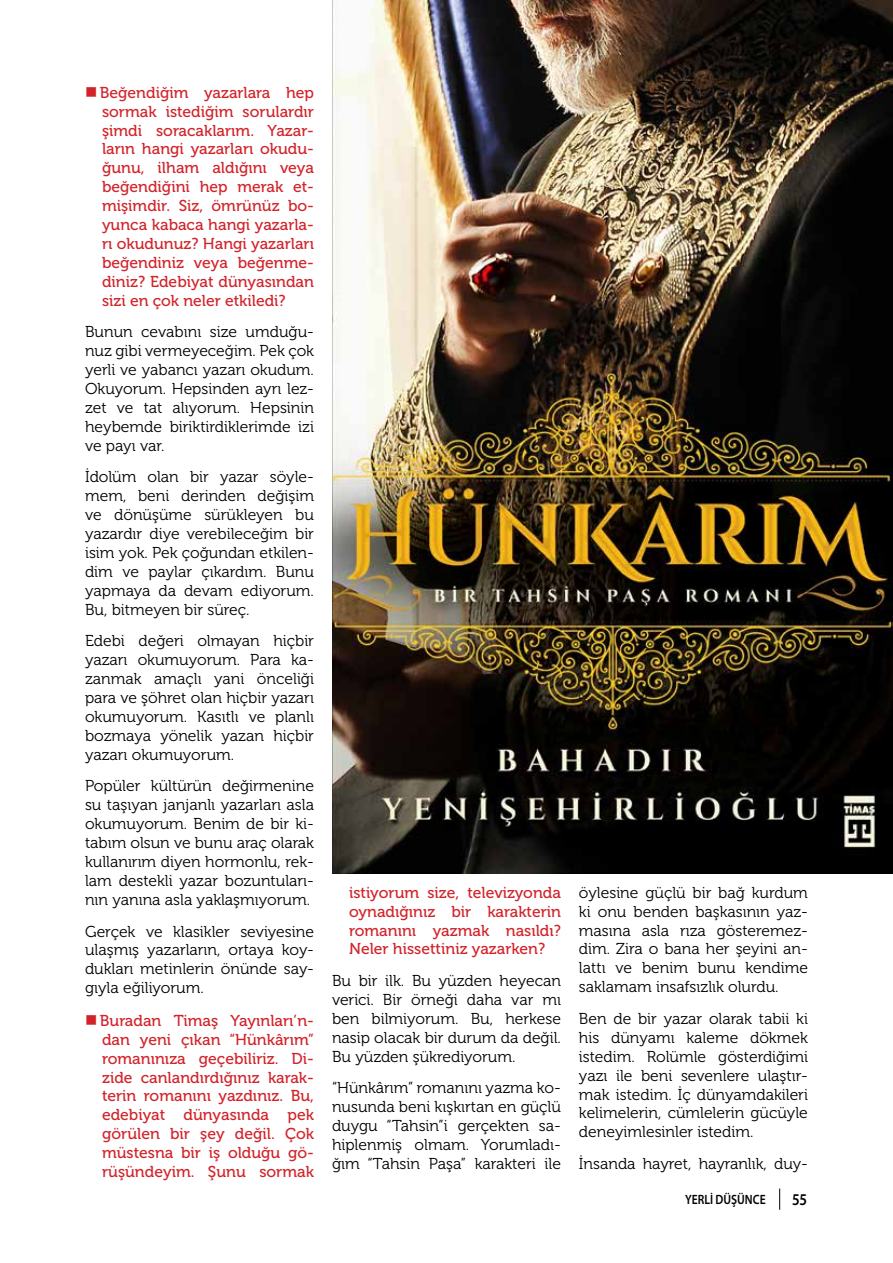
<style>
.page{position:relative;width:893px;height:1263px;background:#fff}
.page>*{position:absolute;margin:0;border:0;box-sizing:border-box;transform-origin:0 0}
.t1{font:600 16.5px "Myriad Pro";color:#000;scale:.86 1}
.t2{font:15.75px/18.9px "Museo 300";color:#000;text-align:justify}
.t3{font:15.75px/18.9px "Museo 500";color:#d2232a;text-align:justify}
.t4{font:600 13.5px "Myriad Pro";color:#000;scale:.86 1}
</style>
<div class="page">
<svg style="left:779px;top:1188px;width:1px;height:22px"></svg>
<img style="left:332px;top:0;width:561px;height:873px">
<p class="t3" style="left:102px;top:83px;width:213px;text-indent:-17px">■ Beğendiğim yazarlara hep sormak istediğim sorulardır şimdi soracaklarım. Yazar&shy;ların hangi yazarları okudu&shy;ğunu, ilham aldığını veya beğendiğini hep merak et&shy;mişimdir. Siz, ömrünüz bo&shy;yunca kabaca hangi yazarla&shy;rı okudunuz? Hangi yazarları beğendiniz veya beğenme&shy;diniz? Edebiyat dünyasından sizi en çok neler etkiledi?</p>
<p class="t2" style="left:85px;top:323px;width:230px">Bunun cevabını size umduğu&shy;nuz gibi vermeyeceğim. Pek çok yerli ve yabancı yazarı okudum.<br>Okuyorum. Hepsinden ayrı lez&shy;zet ve tat alıyorum. Hepsinin heybemde biriktirdiklerimde izi ve payı var.</p>
<p class="t2" style="left:85px;top:468px;width:230px">İdolüm olan bir yazar söyle&shy;mem, beni derinden değişim ve dönüşüme sürükleyen bu yazardır diye verebileceğim bir isim yok. Pek çoğundan etkilen&shy;dim ve paylar çıkardım. Bunu yapmaya da devam ediyorum.<br>Bu, bitmeyen bir süreç.</p>
<p class="t2" style="left:85px;top:632px;width:230px">Edebi değeri olmayan hiçbir yazarı okumuyorum. Para ka&shy;zanmak amaçlı yani önceliği para ve şöhret olan hiçbir yazarı okumuyorum. Kasıtlı ve planlı bozmaya yönelik yazan hiçbir yazarı okumuyorum.</p>
<p class="t2" style="left:85px;top:777px;width:230px">Popüler kültürün değirmenine su taşıyan janjanlı yazarları asla okumuyorum. Benim de bir ki&shy;tabım olsun ve bunu araç olarak kullanırım diyen hormonlu, rek&shy;lam destekli yazar bozuntuları&shy;nın yanına asla yaklaşmıyorum.</p>
<p class="t2" style="left:85px;top:922px;width:230px">Gerçek ve klasikler seviyesine ulaşmış yazarların, ortaya koy&shy;dukları metinlerin önünde say&shy;gıyla eğiliyorum.</p>
<p class="t3" style="left:102px;top:1011px;width:213px;text-indent:-17px">■ Buradan Timaş Yayınları’n&shy;dan yeni çıkan “Hünkârım” romanınıza geçebiliriz. Di&shy;zide canlandırdığınız karak&shy;terin romanını yazdınız. Bu, edebiyat dünyasında pek görülen bir şey değil. Çok müstesna bir iş olduğu gö&shy;rüşündeyim. Şunu sormak</p>
<p class="t3" style="left:349px;top:883px;width:213px">istiyorum size, televizyonda oynadığınız bir karakterin romanını yazmak nasıldı?<br>Neler hissettiniz yazarken?</p>
<p class="t2" style="left:332px;top:971px;width:230px">Bu bir ilk. Bu yüzden heyecan verici. Bir örneği daha var mı ben bilmiyorum. Bu, herkese nasip olacak bir durum da değil.<br>Bu yüzden şükrediyorum.</p>
<p class="t2" style="left:332px;top:1079px;width:230px">“Hünkârım” romanını yazma ko&shy;nusunda beni kışkırtan en güçlü duygu “Tahsin”i gerçekten sa&shy;hiplenmiş olmam. Yorumladı&shy;ğım “Tahsin Paşa” karakteri ile</p>
<p class="t2" style="left:579px;top:883px;width:230px">öylesine güçlü bir bağ kurdum ki onu benden başkasının yaz&shy;masına asla rıza gösteremez&shy;dim. Zira o bana her şeyini an&shy;lattı ve benim bunu kendime saklamam insafsızlık olurdu.</p>
<p class="t2" style="left:579px;top:1009px;width:230px">Ben de bir yazar olarak tabii ki his dünyamı kaleme dökmek istedim. Rolümle gösterdiğimi yazı ile beni sevenlere ulaştır&shy;mak istedim. İç dünyamdakileri kelimelerin, cümlelerin gücüyle deneyimlesinler istedim.</p>
<p class="t2" style="left:579px;top:1154px;width:230px">İnsanda hayret, hayranlık, duy-</p>
<p class="t4" style="left:685px;top:1191px;width:95px">YERLİ DÜŞÜNCE</p>
<p class="t1" style="left:792px;top:1189px;width:19px">55</p>
</div>
